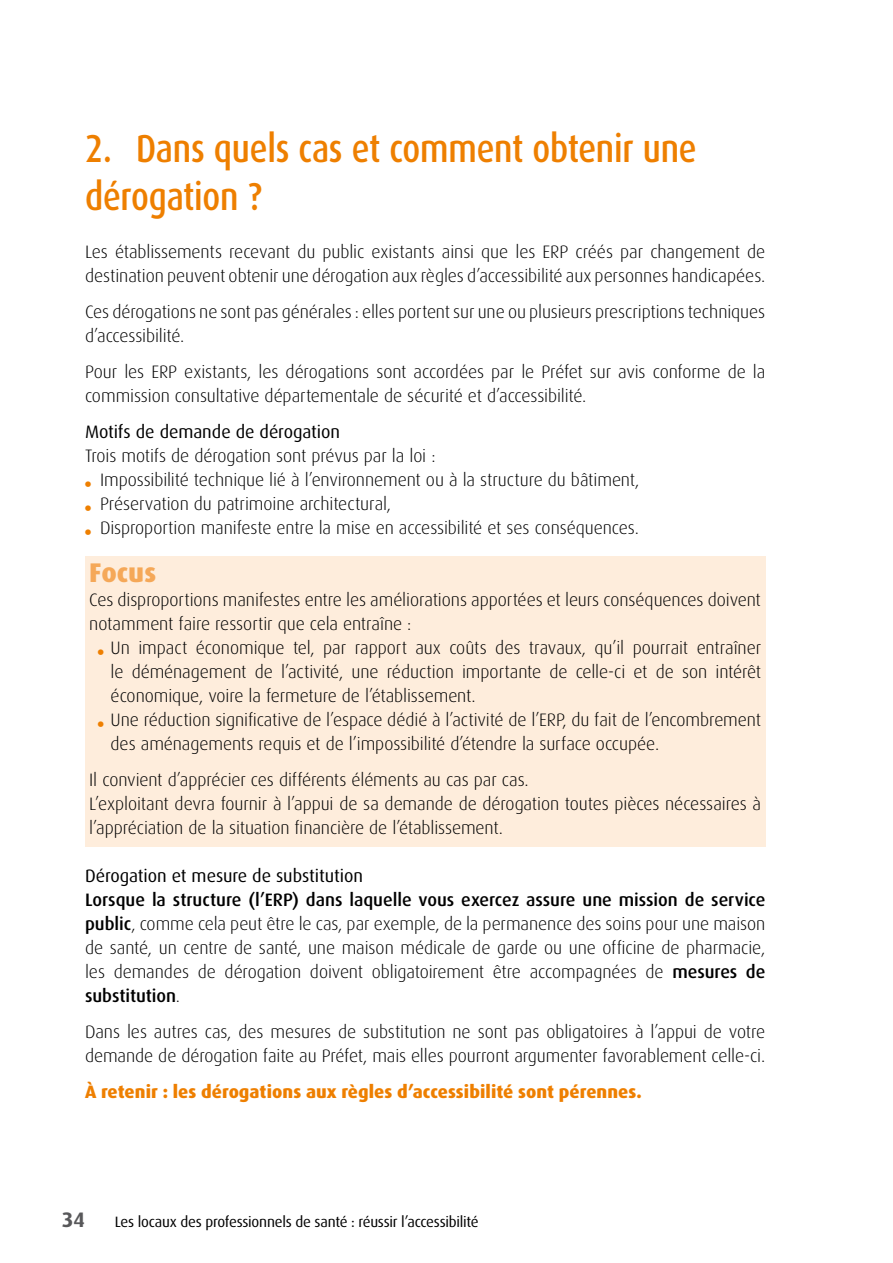
<style>
.page{position:relative;width:893px;height:1263px;background:#fff}
.page>*{position:absolute;margin:0;border:0;box-sizing:border-box;transform-origin:0 0}
.t1{font:500 39px/48px "Dax";letter-spacing:-.01em;color:#ee7f00;scale:.85 1}
.t2{font:800 27px "Dax";color:#f5a858}
.t3{font:700 21px "Dax";color:#58585a}
.t4{font:300 18px/24px "Dax";letter-spacing:-.005em;color:#000}
.t5{font:800 18px "Dax";letter-spacing:.005em;color:#ee7f00}
.t6{font:18px "Dax";letter-spacing:-.005em;color:#000}
.t7{font:15px "Dax";letter-spacing:-.015em;color:#000}
.s1{font-weight:500}
</style>
<div class="page">
<div style="left:85px;top:556px;width:680px;height:291px;background:#feeddc"></div>
<h1 class="t1" style="left:85px;top:125px;width:721px">2. Dans quels cas et comment obtenir une dérogation ?</h1>
<p class="t4" style="left:85px;top:240px;width:682px">Les établissements recevant du public existants ainsi que les ERP créés par changement de destination peuvent obtenir une dérogation aux règles d’accessibilité aux personnes handicapées.</p>
<p class="t4" style="left:85px;top:300px;width:682px">Ces dérogations ne sont pas générales : elles portent sur une ou plusieurs prescriptions techniques d’accessibilité.</p>
<p class="t4" style="left:85px;top:360px;width:682px">Pour les ERP existants, les dérogations sont accordées par le Préfet sur avis conforme de la commission consultative départementale de sécurité et d’accessibilité.</p>
<p class="t6" style="left:85px;top:422px;width:257px">Motifs de demande de dérogation</p>
<p class="t4" style="left:100px;top:444px;width:541px;text-indent:-15px">Trois motifs de dérogation sont prévus par la loi :<br>Impossibilité technique lié à l’environnement ou à la structure du bâtiment, Préservation du patrimoine architectural,<br>Disproportion manifeste entre la mise en accessibilité et ses conséquences.</p>
<h2 class="t2" style="left:89px;top:557px;width:68px">Focus</h2>
<p class="t4" style="left:89px;top:588px;width:673px">Ces disproportions manifestes entre les améliorations apportées et leurs conséquences doivent notamment faire ressortir que cela entraîne :</p>
<p class="t4" style="left:111px;top:636px;width:652px">Un impact économique tel, par rapport aux coûts des travaux, qu’il pourrait entraîner le déménagement de l’activité, une réduction importante de celle-ci et de son intérêt économique, voire la fermeture de l’établissement.<br>Une réduction significative de l’espace dédié à l’activité de l’ERP, du fait de l’encombrement des aménagements requis et de l’impossibilité d’étendre la surface occupée.</p>
<p class="t4" style="left:89px;top:768px;width:673px">Il convient d’apprécier ces différents éléments au cas par cas.<br>L’exploitant devra fournir à l’appui de sa demande de dérogation toutes pièces nécessaires à l’appréciation de la situation financière de l’établissement.</p>
<p class="t6" style="left:85px;top:866px;width:279px">Dérogation et mesure de substitution</p>
<p class="t4" style="left:85px;top:888px;width:682px;text-align:justify"><span class="s1">Lorsque la structure (l’ERP) dans laquelle vous exercez assure une mission de service public</span>, comme cela peut être le cas, par exemple, de la permanence des soins pour une maison de santé, un centre de santé, une maison médicale de garde ou une officine de pharmacie, les demandes de dérogation doivent obligatoirement être accompagnées de <span class="s1">mesures de substitution</span>.</p>
<p class="t4" style="left:85px;top:1020px;width:682px">Dans les autres cas, des mesures de substitution ne sont pas obligatoires à l’appui de votre demande de dérogation faite au Préfet, mais elles pourront argumenter favorablement celle-ci.</p>
<p class="t5" style="left:85px;top:1081px;width:558px">à retenir : les dérogations aux règles d’accessibilité sont pérennes.</p>
<p class="t3" style="left:62px;top:1207px;width:25px">34</p>
<p class="t7" style="left:115px;top:1213px;width:365px">Les locaux des professionnels de santé : réussir l’accessibilité</p>
</div>
